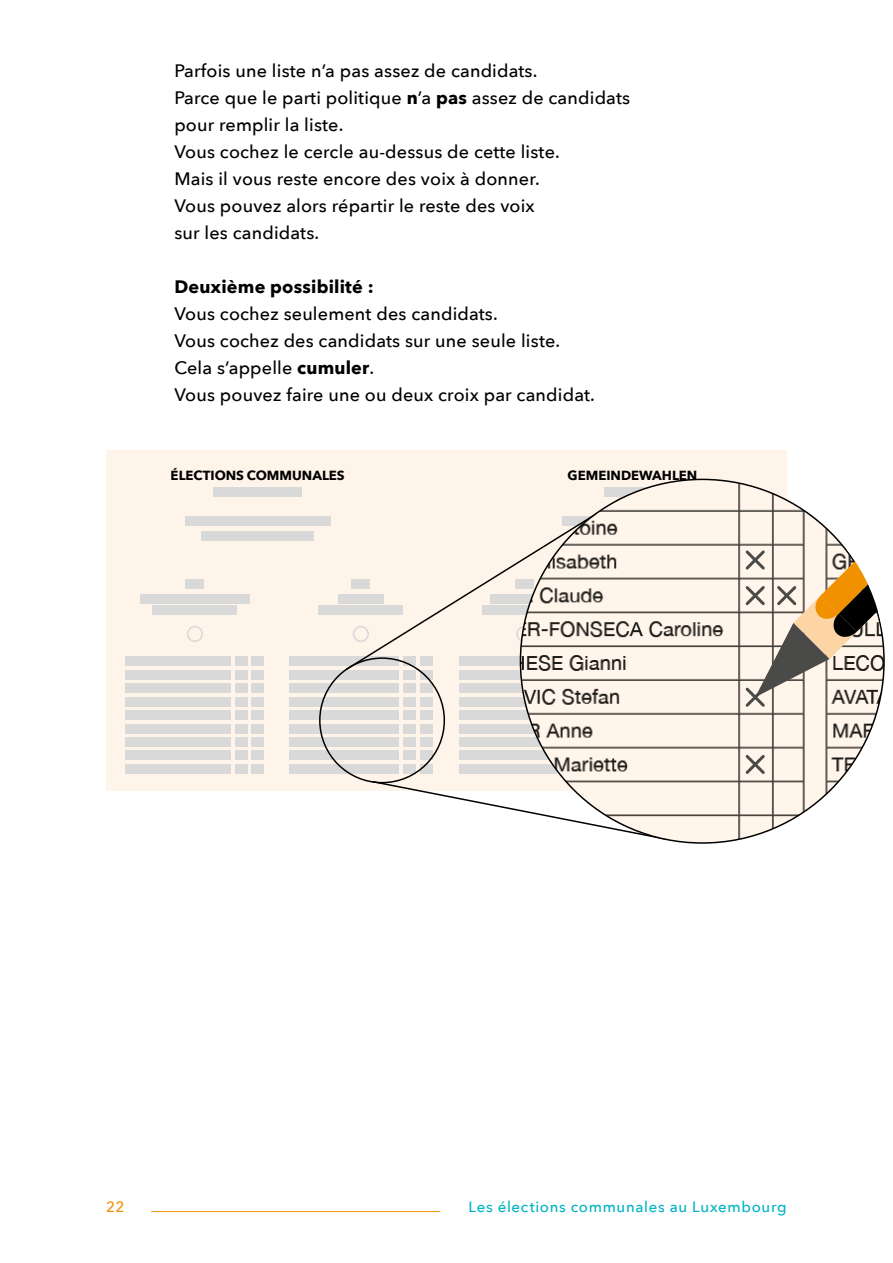
<style>
.page{position:relative;width:893px;height:1263px;background:#fff}
.page>*{position:absolute;margin:0;border:0;box-sizing:border-box;transform-origin:0 0}
.t1{font:500 18px/27px "Avenir Next";letter-spacing:.01em;color:#000}
.t2{font:700 18px "Avenir Next";letter-spacing:.01em;color:#000}
.t3{font:500 15px "Avenir Next";letter-spacing:.045em;color:#00b3c3}
.t4{font:500 15px "Avenir Next";color:#f29100}
.t5{font:700 13.2px "Avenir Next";color:#000}
.s1{font-weight:700}
</style>
<div class="page">
<div style="left:106px;top:451px;width:681px;height:339px;background:#fef4e9"></div>
<div style="left:126px;top:697px;width:105px;height:9px;background:#d9d9da"></div>
<div style="left:126px;top:657px;width:105px;height:9px;background:#d9d9da"></div>
<div style="left:252px;top:697px;width:12px;height:9px;background:#d9d9da"></div>
<div style="left:252px;top:657px;width:12px;height:9px;background:#d9d9da"></div>
<div style="left:235px;top:697px;width:12px;height:9px;background:#d9d9da"></div>
<div style="left:235px;top:657px;width:12px;height:9px;background:#d9d9da"></div>
<div style="left:126px;top:711px;width:105px;height:9px;background:#d9d9da"></div>
<div style="left:126px;top:670px;width:105px;height:9px;background:#d9d9da"></div>
<div style="left:252px;top:711px;width:12px;height:9px;background:#d9d9da"></div>
<div style="left:252px;top:670px;width:12px;height:9px;background:#d9d9da"></div>
<div style="left:235px;top:711px;width:12px;height:9px;background:#d9d9da"></div>
<div style="left:235px;top:670px;width:12px;height:9px;background:#d9d9da"></div>
<div style="left:126px;top:724px;width:105px;height:9px;background:#d9d9da"></div>
<div style="left:126px;top:684px;width:105px;height:9px;background:#d9d9da"></div>
<div style="left:252px;top:724px;width:12px;height:9px;background:#d9d9da"></div>
<div style="left:252px;top:684px;width:12px;height:9px;background:#d9d9da"></div>
<div style="left:235px;top:724px;width:12px;height:9px;background:#d9d9da"></div>
<div style="left:235px;top:684px;width:12px;height:9px;background:#d9d9da"></div>
<div style="left:126px;top:737px;width:105px;height:10px;background:#d9d9da"></div>
<div style="left:252px;top:737px;width:12px;height:10px;background:#d9d9da"></div>
<div style="left:235px;top:737px;width:12px;height:10px;background:#d9d9da"></div>
<div style="left:126px;top:751px;width:105px;height:9px;background:#d9d9da"></div>
<div style="left:252px;top:751px;width:12px;height:9px;background:#d9d9da"></div>
<div style="left:235px;top:751px;width:12px;height:9px;background:#d9d9da"></div>
<div style="left:126px;top:764px;width:105px;height:9px;background:#d9d9da"></div>
<div style="left:252px;top:764px;width:12px;height:9px;background:#d9d9da"></div>
<div style="left:235px;top:764px;width:12px;height:9px;background:#d9d9da"></div>
<div style="left:289px;top:697px;width:110px;height:9px;background:#d9d9da"></div>
<div style="left:289px;top:657px;width:110px;height:9px;background:#d9d9da"></div>
<div style="left:420px;top:697px;width:12px;height:9px;background:#d9d9da"></div>
<div style="left:403px;top:697px;width:13px;height:9px;background:#d9d9da"></div>
<div style="left:289px;top:711px;width:110px;height:9px;background:#d9d9da"></div>
<div style="left:289px;top:670px;width:110px;height:9px;background:#d9d9da"></div>
<div style="left:420px;top:711px;width:12px;height:9px;background:#d9d9da"></div>
<svg style="left:420px;top:671px;width:12px;height:8px"></svg>
<div style="left:403px;top:711px;width:13px;height:9px;background:#d9d9da"></div>
<div style="left:403px;top:670px;width:13px;height:9px;background:#d9d9da"></div>
<div style="left:289px;top:724px;width:110px;height:9px;background:#d9d9da"></div>
<div style="left:289px;top:684px;width:110px;height:9px;background:#d9d9da"></div>
<div style="left:420px;top:724px;width:12px;height:9px;background:#d9d9da"></div>
<div style="left:420px;top:684px;width:12px;height:9px;background:#d9d9da"></div>
<div style="left:403px;top:724px;width:13px;height:9px;background:#d9d9da"></div>
<div style="left:403px;top:684px;width:13px;height:9px;background:#d9d9da"></div>
<div style="left:289px;top:737px;width:110px;height:10px;background:#d9d9da"></div>
<div style="left:420px;top:737px;width:12px;height:10px;background:#d9d9da"></div>
<div style="left:403px;top:737px;width:13px;height:10px;background:#d9d9da"></div>
<div style="left:289px;top:751px;width:110px;height:9px;background:#d9d9da"></div>
<div style="left:420px;top:751px;width:12px;height:9px;background:#d9d9da"></div>
<div style="left:403px;top:751px;width:13px;height:9px;background:#d9d9da"></div>
<div style="left:289px;top:764px;width:110px;height:9px;background:#d9d9da"></div>
<svg style="left:420px;top:764px;width:12px;height:9px"></svg>
<div style="left:403px;top:764px;width:13px;height:9px;background:#d9d9da"></div>
<div style="left:459px;top:697px;width:97px;height:9px;background:#d9d9da"></div>
<div style="left:459px;top:711px;width:97px;height:9px;background:#d9d9da"></div>
<div style="left:459px;top:670px;width:97px;height:9px;background:#d9d9da"></div>
<div style="left:459px;top:724px;width:97px;height:9px;background:#d9d9da"></div>
<div style="left:459px;top:684px;width:97px;height:9px;background:#d9d9da"></div>
<div style="left:459px;top:737px;width:97px;height:10px;background:#d9d9da"></div>
<div style="left:459px;top:751px;width:97px;height:9px;background:#d9d9da"></div>
<div style="left:459px;top:764px;width:97px;height:9px;background:#d9d9da"></div>
<div style="left:187px;top:626px;width:16px;height:16px;border:2px solid #d9d9da;border-radius:50%"></div>
<div style="left:153px;top:606px;width:84px;height:9px;background:#d9d9da"></div>
<div style="left:140px;top:594px;width:110px;height:9px;background:#d9d9da"></div>
<div style="left:186px;top:579px;width:18px;height:9px;background:#d9d9da"></div>
<div style="left:202px;top:532px;width:112px;height:9px;background:#d9d9da"></div>
<div style="left:185px;top:517px;width:145px;height:9px;background:#d9d9da"></div>
<div style="left:213px;top:487px;width:89px;height:9px;background:#d9d9da"></div>
<div style="left:604px;top:487px;width:56px;height:9px;background:#d9d9da"></div>
<div style="left:319px;top:606px;width:84px;height:9px;background:#d9d9da"></div>
<div style="left:338px;top:594px;width:46px;height:9px;background:#d9d9da"></div>
<svg style="left:344px;top:496px;width:279px;height:175px"></svg>
<svg style="left:371px;top:780px;width:297px;height:61px"></svg>
<img style="left:520px;top:479px;width:364px;height:364px;border-radius:182px">
<svg style="left:743px;top:752px;width:24px;height:25px"></svg>
<svg style="left:743px;top:483px;width:142px;height:226px"></svg>
<hr style="left:151px;top:1211px;width:289px;height:1px;background:#f29100">
<p class="t1" style="left:174px;top:56px;width:457px">Parfois une liste n’a pas assez de candidats.<br>Parce que le parti politique <span class="s1">n</span>’a <span class="s1">pas</span> assez de candidats pour remplir la liste.<br>Vous cochez le cercle au-dessus de cette liste.<br>Mais il vous reste encore des voix à donner.<br>Vous pouvez alors répartir le reste des voix<br>sur les candidats.</p>
<p class="t2" style="left:174px;top:271px;width:201px">Deuxième possibilité :</p>
<p class="t1" style="left:174px;top:299px;width:422px">Vous cochez seulement des candidats.<br>Vous cochez des candidats sur une seule liste.<br>Cela s’appelle <span class="s1">cumuler</span>.<br>Vous pouvez faire une ou deux croix par candidat.</p>
<p class="t5" style="left:171px;top:464px;width:176px">ÉLECTIONS COMMUNALES</p>
<p class="t5" style="left:568px;top:464px;width:131px">GEMEINDEWAHLEN</p>
<p class="t4" style="left:106px;top:1194px;width:20px">22</p>
<p class="t3" style="left:468px;top:1194px;width:320px">Les élections communales au Luxembourg</p>
</div>
